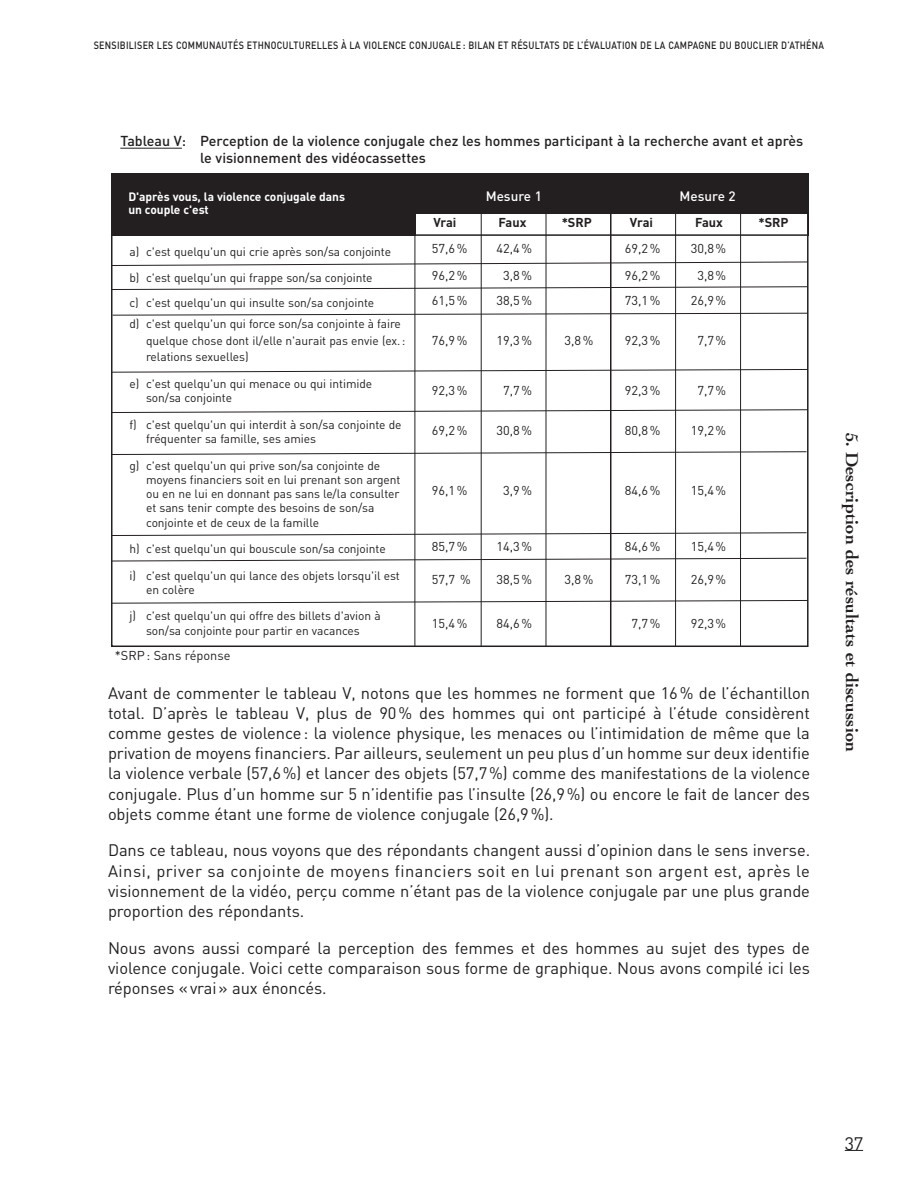
<style>
.page{position:relative;width:918px;height:1188px;background:#fff}
.page>*{position:absolute;margin:0;border:0;box-sizing:border-box;transform-origin:0 0}
.t1{font:700 18px "Cochin";color:#231f20}
.t2{font:18px "DIN Regular Alternate";color:#231f20}
.t3{font:16.5px/20.2px "DIN";letter-spacing:-.005em;color:#231f20;text-align:justify}
.t4{font:500 14.25px/16.5px "DIN";color:#231f20}
.t5{font:500 13.5px "DIN";color:#fff}
.t6{font:12.75px "DIN";color:#231f20}
.t7{font:700 12.75px "DIN";color:#231f20}
.t8{font:12px/14.2px "DIN";letter-spacing:-.005em;color:#231f20}
.t9{font:700 12px/12.8px "DIN";letter-spacing:-.005em;color:#fff}
.t10{font:500 10.5px "DIN";letter-spacing:.025em;color:#231f20;scale:.85 1}
</style>
<div class="page">
<div style="left:111px;top:174px;width:698px;height:62px;background:#231f20"></div>
<div style="left:416px;top:214px;width:392px;height:24px;background:#fff"></div>
<div style="left:111px;top:179px;width:698px;height:468px;border:2px solid #231f20"></div>
<svg style="left:111px;top:261px;width:697px;height:5px"></svg>
<hr style="left:111px;top:234px;width:696px;height:2px;background:#231f20">
<svg style="left:111px;top:286px;width:697px;height:4px"></svg>
<svg style="left:112px;top:313px;width:696px;height:3px"></svg>
<svg style="left:111px;top:369px;width:698px;height:4px"></svg>
<svg style="left:111px;top:409px;width:698px;height:4px"></svg>
<svg style="left:111px;top:558px;width:696px;height:4px"></svg>
<svg style="left:111px;top:532px;width:696px;height:4px"></svg>
<svg style="left:111px;top:451px;width:696px;height:4px"></svg>
<svg style="left:111px;top:600px;width:698px;height:4px"></svg>
<hr style="left:415px;top:175px;width:1px;height:472px;background:#231f20">
<hr style="left:481px;top:175px;width:1px;height:472px;background:#231f20">
<hr style="left:546px;top:175px;width:1px;height:472px;background:#231f20">
<hr style="left:610px;top:175px;width:2px;height:472px;background:#231f20">
<hr style="left:675px;top:175px;width:1px;height:471px;background:#231f20">
<hr style="left:740px;top:175px;width:1px;height:471px;background:#231f20">
<hr style="left:120px;top:148px;width:62px;height:1px;background:#231f20">
<svg style="left:845px;top:1150px;width:18px;height:1px"></svg>
<p class="t10" style="left:94px;top:41px;width:861px">SENSIBILISER LES COMMUNAUTÉS ETHNOCULTURELLES À LA VIOLENCE CONJUGALE : BILAN ET RÉSULTATS DE L’ÉVALUATION DE LA CAMPAGNE DU BOUCLIER D’ATHÉNA</p>
<p class="t4" style="left:200px;top:134px;width:605px;text-indent:-80px">Tableau V: Perception de la violence conjugale chez les hommes participant à la recherche avant et après le visionnement des vidéocassettes</p>
<p class="t9" style="left:128px;top:192px;width:218px">D'après vous, la violence conjugale dans un couple c'est</p>
<p class="t8" style="left:129px;top:246px;width:263px">a) c'est quelqu'un qui crie après son/sa conjointe</p>
<p class="t8" style="left:129px;top:267px;width:246px;line-height:24.3px">b) c'est quelqu'un qui frappe son/sa conjointe c) c'est quelqu'un qui insulte son/sa conjointe</p>
<p class="t8" style="left:146px;top:317px;width:261px;line-height:16.5px;text-indent:-17px">d) c'est quelqu'un qui force son/sa conjointe à faire quelque chose dont il/elle n'aurait pas envie (ex. : relations sexuelles)</p>
<p class="t8" style="left:146px;top:378px;width:228px;text-indent:-17px">e) c'est quelqu'un qui menace ou qui intimide son/sa conjointe</p>
<p class="t8" style="left:146px;top:419px;width:257px;text-indent:-17px">f) c'est quelqu'un qui interdit à son/sa conjointe de fréquenter sa famille, ses amies</p>
<p class="t8" style="left:146px;top:460px;width:256px;text-indent:-17px">g) c'est quelqu'un qui prive son/sa conjointe de moyens financiers soit en lui prenant son argent ou en ne lui en donnant pas sans le/la consulter et sans tenir compte des besoins de son/sa conjointe et de ceux de la famille</p>
<p class="t8" style="left:129px;top:543px;width:258px">h) c'est quelqu'un qui bouscule son/sa conjointe</p>
<p class="t8" style="left:146px;top:570px;width:255px;text-indent:-17px">i) c'est quelqu'un qui lance des objets lorsqu'il est en colère</p>
<p class="t8" style="left:129px;top:610px;width:253px;text-align:center">j) c'est quelqu'un qui offre des billets d'avion à son/sa conjointe pour partir en vacances</p>
<p class="t5" style="left:486px;top:192px;width:58px">Mesure 1</p>
<p class="t5" style="left:680px;top:192px;width:58px">Mesure 2</p>
<p class="t7" style="left:433px;top:218px;width:25px">Vrai</p>
<p class="t7" style="left:499px;top:218px;width:29px">Faux</p>
<p class="t7" style="left:562px;top:218px;width:32px">*SRP</p>
<p class="t7" style="left:630px;top:218px;width:25px">Vrai</p>
<p class="t7" style="left:695px;top:218px;width:29px">Faux</p>
<p class="t7" style="left:758px;top:218px;width:32px">*SRP</p>
<p class="t6" style="left:432px;top:244px;width:37px">57,6 %</p>
<p class="t6" style="left:497px;top:244px;width:37px">42,4 %</p>
<p class="t6" style="left:625px;top:244px;width:37px">69,2 %</p>
<p class="t6" style="left:691px;top:244px;width:37px">30,8 %</p>
<p class="t6" style="left:432px;top:271px;width:37px">96,2 %</p>
<p class="t6" style="left:503px;top:271px;width:30px">3,8 %</p>
<p class="t6" style="left:625px;top:271px;width:37px">96,2 %</p>
<p class="t6" style="left:697px;top:271px;width:30px">3,8 %</p>
<p class="t6" style="left:432px;top:296px;width:37px">61,5 %</p>
<p class="t6" style="left:497px;top:296px;width:37px">38,5 %</p>
<p class="t6" style="left:625px;top:296px;width:37px">73,1 %</p>
<p class="t6" style="left:691px;top:296px;width:37px">26,9 %</p>
<p class="t6" style="left:432px;top:336px;width:37px">76,9 %</p>
<p class="t6" style="left:497px;top:336px;width:37px">19,3 %</p>
<p class="t6" style="left:565px;top:336px;width:30px">3,8 %</p>
<p class="t6" style="left:625px;top:336px;width:37px">92,3 %</p>
<p class="t6" style="left:697px;top:336px;width:30px">7,7 %</p>
<p class="t6" style="left:432px;top:386px;width:37px">92,3 %</p>
<p class="t6" style="left:503px;top:386px;width:30px">7,7 %</p>
<p class="t6" style="left:625px;top:386px;width:37px">92,3 %</p>
<p class="t6" style="left:697px;top:386px;width:30px">7,7 %</p>
<p class="t6" style="left:432px;top:426px;width:37px">69,2 %</p>
<p class="t6" style="left:497px;top:426px;width:37px">30,8 %</p>
<p class="t6" style="left:625px;top:426px;width:37px">80,8 %</p>
<p class="t6" style="left:691px;top:426px;width:37px">19,2 %</p>
<p class="t6" style="left:432px;top:485px;width:37px">96,1 %</p>
<p class="t6" style="left:503px;top:485px;width:30px">3,9 %</p>
<p class="t6" style="left:625px;top:485px;width:37px">84,6 %</p>
<p class="t6" style="left:691px;top:485px;width:37px">15,4 %</p>
<p class="t6" style="left:432px;top:542px;width:37px">85,7 %</p>
<p class="t6" style="left:497px;top:542px;width:37px">14,3 %</p>
<p class="t6" style="left:625px;top:542px;width:37px">84,6 %</p>
<p class="t6" style="left:691px;top:542px;width:37px">15,4 %</p>
<p class="t6" style="left:432px;top:575px;width:41px">57,7 %</p>
<p class="t6" style="left:497px;top:575px;width:37px">38,5 %</p>
<p class="t6" style="left:565px;top:575px;width:30px">3,8 %</p>
<p class="t6" style="left:625px;top:575px;width:37px">73,1 %</p>
<p class="t6" style="left:691px;top:575px;width:37px">26,9 %</p>
<p class="t6" style="left:432px;top:619px;width:37px">15,4 %</p>
<p class="t6" style="left:497px;top:619px;width:37px">84,6 %</p>
<p class="t6" style="left:632px;top:619px;width:30px">7,7 %</p>
<p class="t6" style="left:691px;top:619px;width:37px">92,3 %</p>
<p class="t6" style="left:115px;top:651px;width:117px">*SRP : Sans réponse</p>
<p class="t3" style="left:108px;top:684px;width:704px">Avant de commenter le tableau V, notons que les hommes ne forment que 16 % de l’échantillon total. D’après le tableau V, plus de 90 % des hommes qui ont participé à l’étude considèrent comme gestes de violence : la violence physique, les menaces ou l’intimidation de même que la privation de moyens financiers. Par ailleurs, seulement un peu plus d’un homme sur deux identifie la violence verbale (57,6 %) et lancer des objets (57,7 %) comme des manifestations de la violence conjugale. Plus d’un homme sur 5 n’identifie pas l’insulte (26,9 %) ou encore le fait de lancer des objets comme étant une forme de violence conjugale (26,9 %).</p>
<p class="t3" style="left:108px;top:842px;width:704px">Dans ce tableau, nous voyons que des répondants changent aussi d’opinion dans le sens inverse.<br>Ainsi, priver sa conjointe de moyens financiers soit en lui prenant son argent est, après le visionnement de la vidéo, perçu comme n’étant pas de la violence conjugale par une plus grande proportion des répondants.</p>
<p class="t3" style="left:108px;top:939px;width:703px">Nous avons aussi comparé la perception des femmes et des hommes au sujet des types de violence conjugale. Voici cette comparaison sous forme de graphique. Nous avons compilé ici les réponses « vrai » aux énoncés.</p>
<p class="t1" style="left:859px;top:433px;width:321px;rotate:90deg">5. Description des résultats et discussion</p>
<p class="t2" style="left:845px;top:1135px;width:20px">37</p>
</div>
